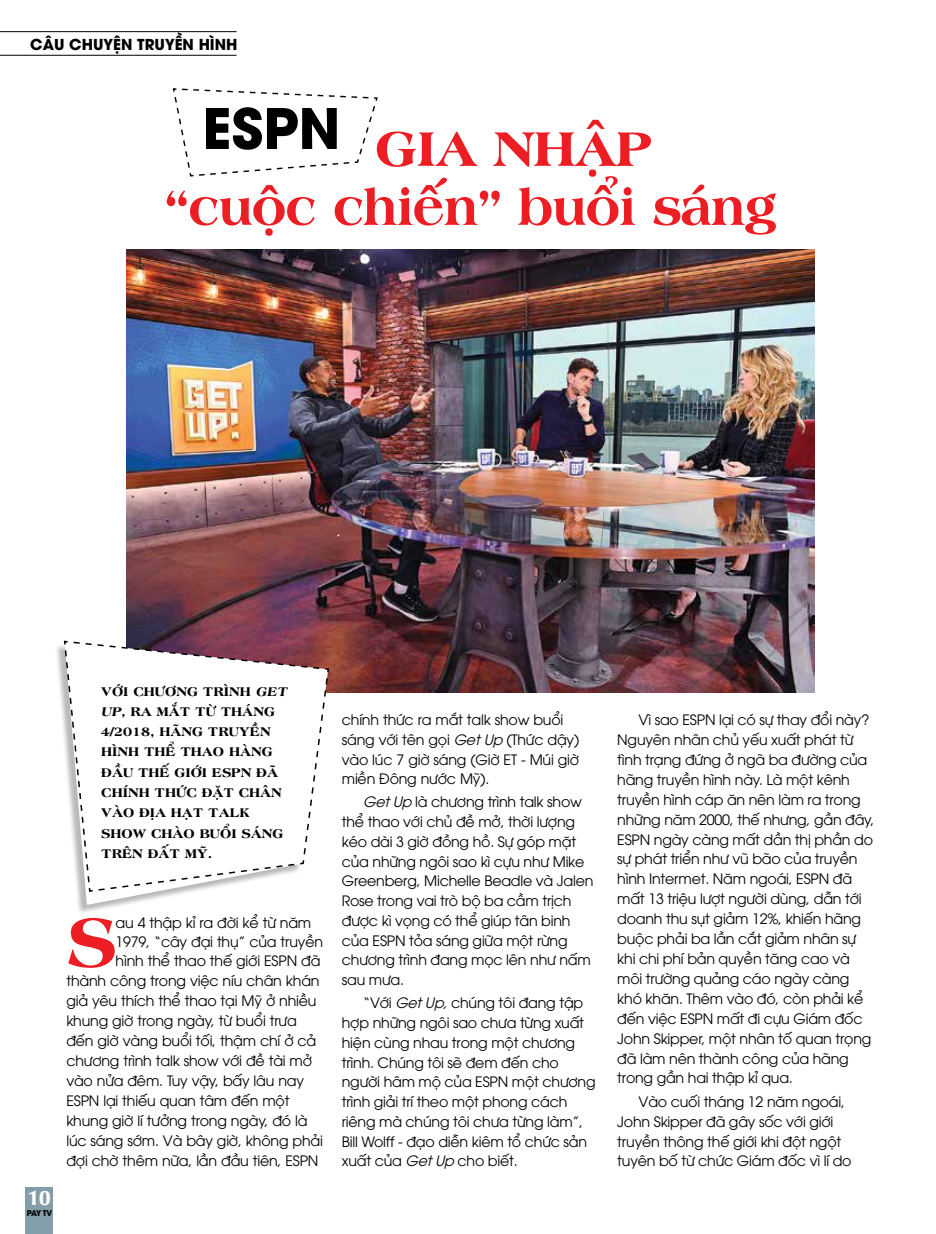
<style>
.page{position:relative;width:936px;height:1234px;background:#fff}
.page>*{position:absolute;margin:0;border:0;box-sizing:border-box;transform-origin:0 0}
.t1{font:73.35px "UTM Americana EB";color:#ed1d24}
.t2{font:700 55.35px "UTM Avo";color:#000}
.t3{font:51.9px/58.9px "UTM Americana EB";letter-spacing:-.025em;color:#ed1d24}
.t4{font:21px "UVN Nhan Nang";color:#fff}
.t5{font:700 15px "UTM Avo";color:#000}
.t6{font:14.25px/20px "UTM Avo";letter-spacing:-.015em;color:#000}
.t7{font:13.5px/20.2px "UTM Americana EB";color:#000}
.t8{font:700 7.95px "UTM Avo";color:#000}
.s1{font-style:italic}
</style>
<div class="page">
<div style="left:25px;top:1186px;width:28px;height:47px;background:#849daa"></div>
<hr style="left:0;top:55px;width:236px;height:1px;background:#000">
<hr style="left:0;top:31px;width:236px;height:1px;background:#000">
<svg style="left:172px;top:88px;width:206px;height:89px"></svg>
<img style="left:127px;top:249px;width:687px;height:442px">
<div style="left:54px;top:643px;width:273px;height:271px;background:#000;opacity:.28"></div>
<svg style="left:65px;top:892px;width:262px;height:12px"></svg>
<svg style="left:63px;top:639px;width:267px;height:253px"></svg>
<p class="t5" style="left:30px;top:32px;width:51px">cÂU CHUYỆN</p>
<p class="t5" style="left:137px;top:32px;width:18px">TRUYỀN</p>
<p class="t5" style="left:199px;top:32px;width:11px">HÌNH</p>
<h2 class="t2" style="left:202px;top:82px;width:140px">ESPN</h2>
<h3 class="t3" style="left:164px;top:115px;width:614px;text-indent:211px">GIA NHẬP “CUỘC CHIẾN” BUỔI SÁNG</h3>
<p class="t7" style="left:101px;top:680px;width:190px">VỚI CHƯƠNG TRÌNH <span class="s1">Get<br>Up,</span> RA MẮT TỪ THÁNG<br>4/2018, HÃNG TRUYỀN<br>HÌNH THỂ THAO HÀNG<br>ĐẦU THẾ GIỚI ESPN</p>
<p class="t7" style="left:101px;top:761px;width:184px;text-indent:155px">ĐÃ<br>CHÍNH THỨC ĐẶT CHÂN<br>VÀO ĐỊA HẠT TALK<br>SHOW CHÀO BUỔI SÁNG<br>TRÊN ĐẤT MỸ.</p>
<h3 class="t4" style="left:28px;top:1181px;width:24px">10</h3>
<p class="t8" style="left:27px;top:1205px;width:27px">PAY TV</p>
<h1 class="t1" style="left:66px;top:888px;width:52px">S</h1>
<p class="t6" style="left:115px;top:911px;width:197px">au 4 thập kỉ ra đời kể từ năm</p>
<p class="t6" style="left:115px;top:930px;width:209px">1979, “cây đại thụ” của truyền</p>
<p class="t6" style="left:115px;top:949px;width:206px">hình thể thao thế giới ESPN đã</p>
<p class="t6" style="left:66px;top:969px;width:255px">thành công trong việc níu chân khán</p>
<p class="t6" style="left:66px;top:989px;width:252px">giả yêu thích thể thao tại Mỹ ở nhiều</p>
<p class="t6" style="left:66px;top:1009px;width:232px">khung giờ trong ngày, từ buổi trưa</p>
<p class="t6" style="left:66px;top:1029px;width:251px">đến giờ vàng buổi tối, thậm chí ở cả</p>
<p class="t6" style="left:66px;top:1049px;width:247px">chương trình talk show với đề tài mở</p>
<p class="t6" style="left:66px;top:1069px;width:239px">vào nửa đêm. Tuy vậy, bấy lâu nay</p>
<p class="t6" style="left:66px;top:1089px;width:225px">ESPN lại thiếu quan tâm đến một</p>
<p class="t6" style="left:66px;top:1109px;width:243px">khung giờ lí tưởng trong ngày, đó là</p>
<p class="t6" style="left:66px;top:1129px;width:258px">lúc sáng sớm. Và bây giờ, không phải</p>
<p class="t6" style="left:66px;top:1149px;width:254px">đợi chờ thêm nữa, lần đầu tiên, ESPN</p>
<p class="t6" style="left:342px;top:708px;width:239px">chính thức ra mắt talk show buổi sáng với tên gọi <span class="s1">Get Up</span> (Thức dậy) vào lúc 7 giờ sáng (Giờ ET - Múi giờ miền Đông nước Mỹ).</p>
<p class="t6" style="left:342px;top:790px;width:253px;text-indent:21px"><span class="s1">Get Up</span> là chương trình talk show thể thao với chủ đề mở, thời lượng kéo dài 3 giờ đồng hồ. Sự góp mặt của những ngôi sao kì cựu như Mike<br>Greenberg, Michelle Beadle và Jalen<br>Rose trong vai trò bộ ba cầm trịch được kì vọng có thể giúp tân binh của ESPN tỏa sáng giữa một rừng chương trình đang mọc lên như nấm sau mưa.</p>
<p class="t6" style="left:342px;top:991px;width:255px;text-indent:21px">“Với <span class="s1">Get Up,</span> chúng tôi đang tập hợp những ngôi sao chưa từng xuất hiện cùng nhau trong một chương trình. Chúng tôi sẽ đem đến cho người hâm mộ của ESPN một chương trình giải trí theo một phong cách riêng mà chúng tôi chưa từng làm”,<br>Bill Wolff - đạo diễn kiêm tổ chức sản xuất của <span class="s1">Get Up</span> cho biết.</p>
<p class="t6" style="left:617px;top:708px;width:258px;text-indent:21px">Vì sao ESPN lại có sự thay đổi này?<br>Nguyên nhân chủ yếu xuất phát từ tình trạng đứng ở ngã ba đường của hãng truyền hình này. Là một kênh truyền hình cáp ăn nên làm ra trong những năm 2000, thế nhưng, gần đây,<br>ESPN ngày càng mất dần thị phần do sự phát triển như vũ bão của truyền hình Intermet. Năm ngoái, ESPN đã mất 13 triệu lượt người dùng, dẫn tới doanh thu sụt giảm 12%, khiến hãng buộc phải ba lần cắt giảm nhân sự khi chi phí bản quyền tăng cao và môi trường quảng cáo ngày càng khó khăn. Thêm vào đó, còn phải kể đến việc ESPN mất đi cựu Giám đốc<br>John Skipper, một nhân tố quan trọng đã làm nên thành công của hãng trong gần hai thập kỉ qua.</p>
<p class="t6" style="left:617px;top:1089px;width:236px;text-indent:21px">Vào cuối tháng 12 năm ngoái,<br>John Skipper đã gây sốc với giới truyền thông thế giới khi đột ngột tuyên bố từ chức Giám đốc vì lí do</p>
</div>
